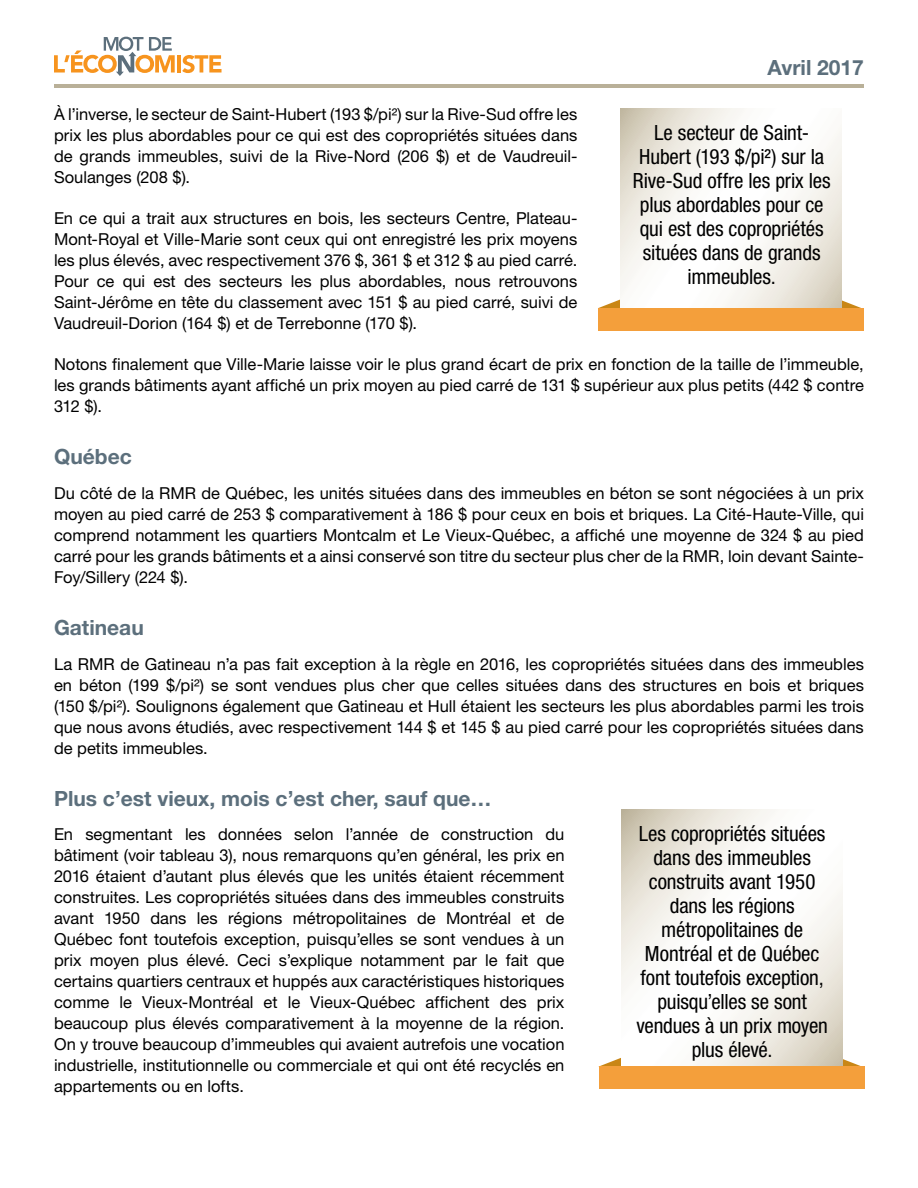
<style>
.page{position:relative;width:918px;height:1188px;background:#fff}
.page>*{position:absolute;margin:0;border:0;box-sizing:border-box;transform-origin:0 0}
.t1{font:condensed 21px/24px "Helvetica Neue LT Std";letter-spacing:-.005em;color:#000;text-align:center}
.t2{font:700 21px "Helvetica Neue LT Std";color:#5c6f7c}
.t3{font:16.5px/21px "Helvetica Neue LT Std";color:#000;text-align:justify}
</style>
<div class="page">
<hr style="left:178px;top:55px;width:3px;height:18px;background:#f7941e">
<svg style="left:182px;top:55px;width:40px;height:18px"></svg>
<svg style="left:54px;top:37px;width:121px;height:39px"></svg>
<hr style="left:54px;top:84px;width:810px;height:3px;background:#b9b098">
<svg style="left:842px;top:300px;width:19px;height:8px"></svg>
<svg style="left:598px;top:299px;width:22px;height:9px"></svg>
<svg style="left:621px;top:108px;width:221px;height:200px"></svg>
<div style="left:599px;top:308px;width:265px;height:23px;background:#f49f3b"></div>
<svg style="left:842px;top:1055px;width:22px;height:12px"></svg>
<svg style="left:598px;top:1058px;width:23px;height:9px"></svg>
<svg style="left:621px;top:810px;width:221px;height:257px"></svg>
<div style="left:599px;top:1067px;width:265px;height:22px;background:#f49f3b"></div>
<p class="t2" style="left:768px;top:55px;width:98px">Avril 2017</p>
<p class="t3" style="left:54px;top:103px;width:525px">À l’inverse, le secteur de Saint-Hubert (193 $/pi²) sur la Rive-Sud offre les prix les plus abordables pour ce qui est des copropriétés situées dans de grands immeubles, suivi de la Rive-Nord (206 $) et de Vaudreuil-Soulanges (208 $).</p>
<p class="t3" style="left:54px;top:207px;width:525px">En ce qui a trait aux structures en bois, les secteurs Centre, Plateau-Mont-Royal et Ville-Marie sont ceux qui ont enregistré les prix moyens les plus élevés, avec respectivement 376 $, 361 $ et 312 $ au pied carré.<br>Pour ce qui est des secteurs les plus abordables, nous retrouvons Saint-Jérôme en tête du classement avec 151 $ au pied carré, suivi de Vaudreuil-Dorion (164 $) et de Terrebonne (170 $).</p>
<p class="t3" style="left:54px;top:354px;width:811px">Notons finalement que Ville-Marie laisse voir le plus grand écart de prix en fonction de la taille de l’immeuble, les grands bâtiments ayant affiché un prix moyen au pied carré de 131 $ supérieur aux plus petits (442 $ contre 312 $).</p>
<p class="t2" style="left:54px;top:444px;width:79px">Québec</p>
<p class="t3" style="left:54px;top:482px;width:812px">Du côté de la RMR de Québec, les unités situées dans des immeubles en béton se sont négociées à un prix moyen au pied carré de 253 $ comparativement à 186 $ pour ceux en bois et briques. La Cité-Haute-Ville, qui comprend notamment les quartiers Montcalm et Le Vieux-Québec, a affiché une moyenne de 324 $ au pied carré pour les grands bâtiments et a ainsi conservé son titre du secteur plus cher de la RMR, loin devant Sainte-Foy/Sillery (224 $).</p>
<p class="t2" style="left:54px;top:615px;width:91px">Gatineau</p>
<p class="t3" style="left:54px;top:653px;width:812px">La RMR de Gatineau n’a pas fait exception à la règle en 2016, les copropriétés situées dans des immeubles en béton (199 $/pi²) se sont vendues plus cher que celles situées dans des structures en bois et briques (150 $/pi²). Soulignons également que Gatineau et Hull étaient les secteurs les plus abordables parmi les trois que nous avons étudiés, avec respectivement 144 $ et 145 $ au pied carré pour les copropriétés situées dans de petits immeubles.</p>
<p class="t2" style="left:54px;top:785px;width:439px">Plus c’est vieux, mois c’est cher, sauf que…</p>
<p class="t3" style="left:54px;top:824px;width:512px">En segmentant les données selon l’année de construction du bâtiment (voir tableau 3), nous remarquons qu’en général, les prix en 2016 étaient d’autant plus élevés que les unités étaient récemment construites. Les copropriétés situées dans des immeubles construits avant 1950 dans les régions métropolitaines de Montréal et de Québec font toutefois exception, puisqu’elles se sont vendues à un prix moyen plus élevé. Ceci s’explique notamment par le fait que certains quartiers centraux et huppés aux caractéristiques historiques comme le Vieux-Montréal et le Vieux-Québec affichent des prix beaucoup plus élevés comparativement à la moyenne de la région.<br>On y trouve beaucoup d’immeubles qui avaient autrefois une vocation industrielle, institutionnelle ou commerciale et qui ont été recyclés en appartements ou en lofts.</p>
<p class="t1" style="left:633px;top:120px;width:199px">Le secteur de Saint-<br>Hubert (193 $/pi²) sur la<br>Rive-Sud offre les prix les plus abordables pour ce qui est des copropriétés situées dans de grands immeubles.</p>
<p class="t1" style="left:636px;top:822px;width:193px">Les copropriétés situées dans des immeubles construits avant 1950 dans les régions métropolitaines de<br>Montréal et de Québec font toutefois exception, puisqu’elles se sont vendues à un prix moyen plus élevé.</p>
</div>
